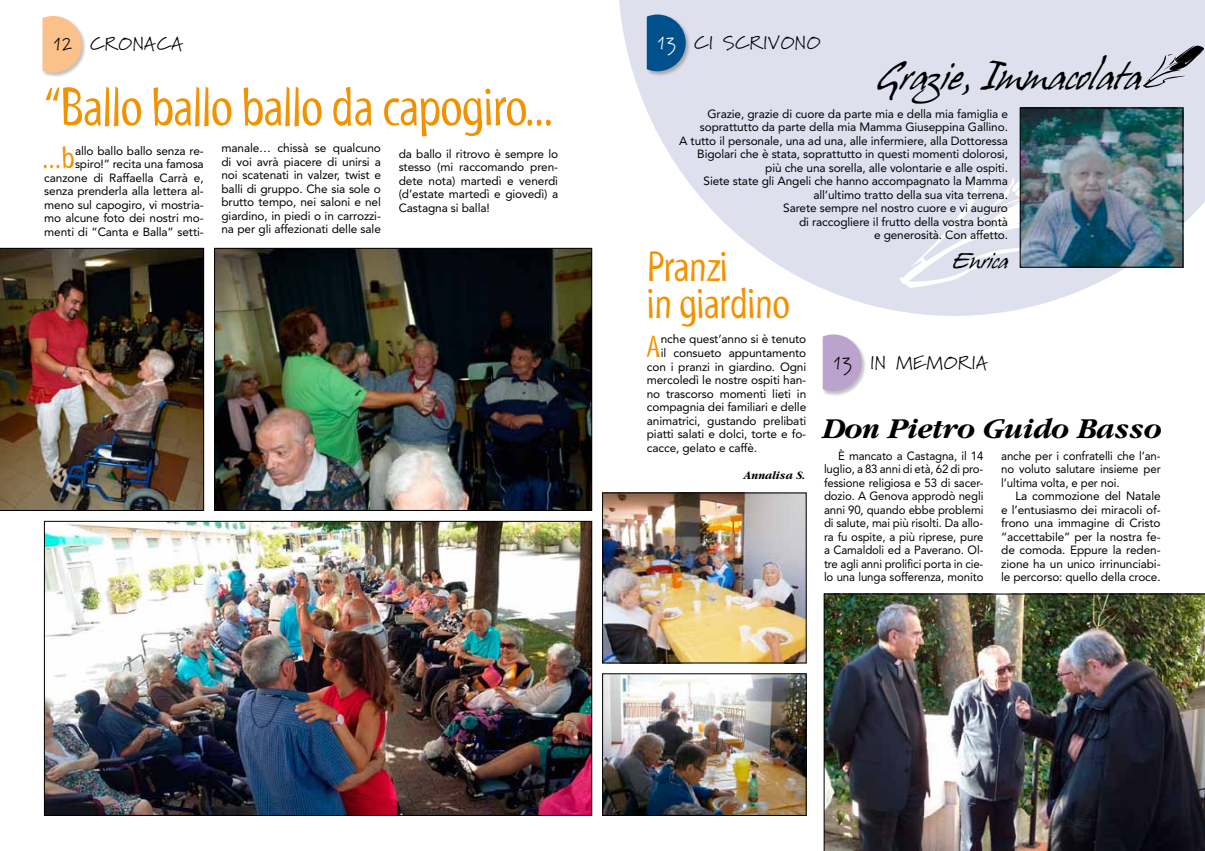
<style>
.page{position:relative;width:1205px;height:851px;background:#fff}
.page>*{position:absolute;margin:0;border:0;box-sizing:border-box;transform-origin:0 0}
.t1{font:55px "Myriad Tilt";letter-spacing:-.02em;color:#f39200}
.t2{font:43.75px/37.5px "Myriad Tilt";letter-spacing:-.02em;color:#f39200}
.t3{font:italic 42.5px "Juergen";letter-spacing:-.01em;color:#000}
.t4{font:31.5px "Myriad Tilt";color:#f39200}
.t5{font:italic 700 30px "Garamond";letter-spacing:-.01em;color:#000}
.t6{font:italic 25px "Juergen";letter-spacing:-.01em;color:#000}
.t7{font:18.75px "Marydale";letter-spacing:.05em;color:#000}
.t8{font:11.88px/13.5px "Avenir";letter-spacing:-.01em;color:#000;text-align:justify}
.t9{font:11.88px/13.5px "Avenir";letter-spacing:-.01em;color:#000;text-align:justify;scale:.96 1}
.t10{font:italic 700 11.88px "Garamond";color:#000}
.s1{color:#fff}
</style>
<div class="page">
<svg style="left:619px;top:0;width:586px;height:316px;fill:#dee0ee"></svg>
<svg style="left:899px;top:137px;width:219px;height:151px;background:#e0e2ee"></svg>
<div style="left:646px;top:14px;width:45px;height:63px;background:#000;opacity:.25"></div>
<svg style="left:647px;top:15px;width:39px;height:56px;background:#206398"></svg>
<svg style="left:1143px;top:45px;width:62px;height:43px;background:#b3b5c0"></svg>
<img style="left:824px;top:594px;width:381px;height:256px">
<div style="left:822px;top:334px;width:45px;height:62px;background:#000;opacity:.25"></div>
<svg style="left:823px;top:334px;width:39px;height:57px;background:#c4afd2"></svg>
<img style="left:1022px;top:110px;width:159px;height:155px">
<div style="left:1020px;top:108px;width:163px;height:159px;border:1px solid #000"></div>
<div style="left:42px;top:15px;width:45px;height:63px;background:#000;opacity:.25"></div>
<svg style="left:43px;top:16px;width:38px;height:57px;background:#f7c899"></svg>
<img style="left:604px;top:675px;width:200px;height:138px">
<div style="left:602px;top:673px;width:204px;height:142px;border:1px solid #000"></div>
<img style="left:604px;top:495px;width:200px;height:166px">
<div style="left:602px;top:493px;width:204px;height:170px;border:1px solid #000"></div>
<img style="left:46px;top:523px;width:544px;height:290px">
<div style="left:44px;top:521px;width:548px;height:294px;border:1px solid #000"></div>
<img style="left:216px;top:250px;width:374px;height:258px">
<div style="left:214px;top:248px;width:378px;height:262px;border:1px solid #000"></div>
<img style="left:0;top:248px;width:204px;height:262px">
<h3 class="t7" style="left:51px;top:33px;width:133px">12 CRONACA</h3>
<h1 class="t1" style="left:44px;top:77px;width:511px">“Ballo ballo ballo da capogiro...</h1>
<h3 class="t4" style="left:43px;top:140px;width:34px">...b</h3>
<p class="t8" style="left:44px;top:144px;width:161px;text-align:right">allo ballo ballo senza re&shy;spiro!” recita una famosa canzone di Raffaella Carrà e, senza prenderla alla lettera al&shy;meno sul capogiro, vi mostria&shy;mo alcune foto dei nostri mo&shy;menti di “Canta e Balla” setti-</p>
<p class="t8" style="left:221px;top:141px;width:161px">manale… chissà se qualcuno di voi avrà piacere di unirsi a noi scatenati in valzer, twist e balli di gruppo. Che sia sole o brutto tempo, nei saloni e nel giardino, in piedi o in carrozzi&shy;na per gli affezionati delle sale</p>
<p class="t8" style="left:399px;top:147px;width:161px">da ballo il ritrovo è sempre lo stesso (mi raccomando pren&shy;dete nota) martedì e venerdì (d’estate martedì e giovedì) a Castagna si balla!</p>
<h3 class="t7" style="left:656px;top:32px;width:166px"><span class="s1">13</span> CI SCRIVONO</h3>
<h3 class="t3" style="left:877px;top:49px;width:266px">Grazie, Immacolata</h3>
<p class="t8" style="left:679px;top:107px;width:330px;text-align:right">Grazie, grazie di cuore da parte mia e della mia famiglia e soprattutto da parte della mia Mamma Giuseppina Gallino.<br>A tutto il personale, una ad una, alle infermiere, alla Dottoressa Bigolari che è stata, soprattutto in questi momenti dolorosi, più che una sorella, alle volontarie e alle ospiti.<br>Siete state gli Angeli che hanno accompagnato la Mamma all’ultimo tratto della sua vita terrena.<br>Sarete sempre nel nostro cuore e vi auguro<br>di raccogliere il frutto della vostra bontà<br>e generosità. Con affetto.</p>
<h3 class="t6" style="left:953px;top:245px;width:56px">Enrica</h3>
<h2 class="t2" style="left:647px;top:248px;width:145px">Pranzi<br>in giardino</h2>
<h3 class="t4" style="left:646px;top:329px;width:16px">A</h3>
<p class="t8" style="left:661px;top:332px;width:147px">nche quest’anno si è tenuto</p>
<p class="t8" style="left:661px;top:346px;width:147px">il consueto appuntamento</p>
<p class="t8" style="left:647px;top:359px;width:161px">con i pranzi in giardino. Ogni</p>
<p class="t8" style="left:647px;top:373px;width:161px">mercoledì le nostre ospiti han-</p>
<p class="t8" style="left:647px;top:386px;width:161px">no trascorso momenti lieti in</p>
<p class="t8" style="left:647px;top:400px;width:161px">compagnia dei familiari e delle</p>
<p class="t8" style="left:647px;top:413px;width:161px">animatrici, gustando prelibati</p>
<p class="t8" style="left:647px;top:427px;width:161px">piatti salati e dolci, torte e fo-</p>
<p class="t8" style="left:647px;top:440px;width:112px">cacce, gelato e caffè.</p>
<p class="t10" style="left:744px;top:468px;width:63px">Annalisa S.</p>
<h3 class="t7" style="left:831px;top:351px;width:158px">13 IN MEMORIA</h3>
<h3 class="t5" style="left:824px;top:412px;width:341px">Don Pietro Guido Basso</h3>
<p class="t9" style="left:824px;top:449px;width:168px;text-indent:14px">È mancato a Castagna, il 14 luglio, a 83 anni di età, 62 di pro&shy;fessione religiosa e 53 di sacer&shy;dozio. A Genova approdò negli anni 90, quando ebbe problemi di salute, mai più risolti. Da allo&shy;ra fu ospite, a più riprese, pure a Camaldoli ed a Paverano. Ol&shy;tre agli anni prolifici porta in cie&shy;lo una lunga sofferenza, monito</p>
<p class="t9" style="left:1001px;top:449px;width:168px">anche per i confratelli che l’an&shy;no voluto salutare insieme per l’ultima volta, e per noi.</p>
<p class="t8" style="left:1001px;top:489px;width:161px;text-indent:14px">La commozione del Natale e l’entusiasmo dei miracoli of&shy;frono una immagine di Cristo “accettabile” per la nostra fe&shy;de comoda. Eppure la reden&shy;zione ha un unico irrinunciabi&shy;le percorso: quello della croce.</p>
</div>
